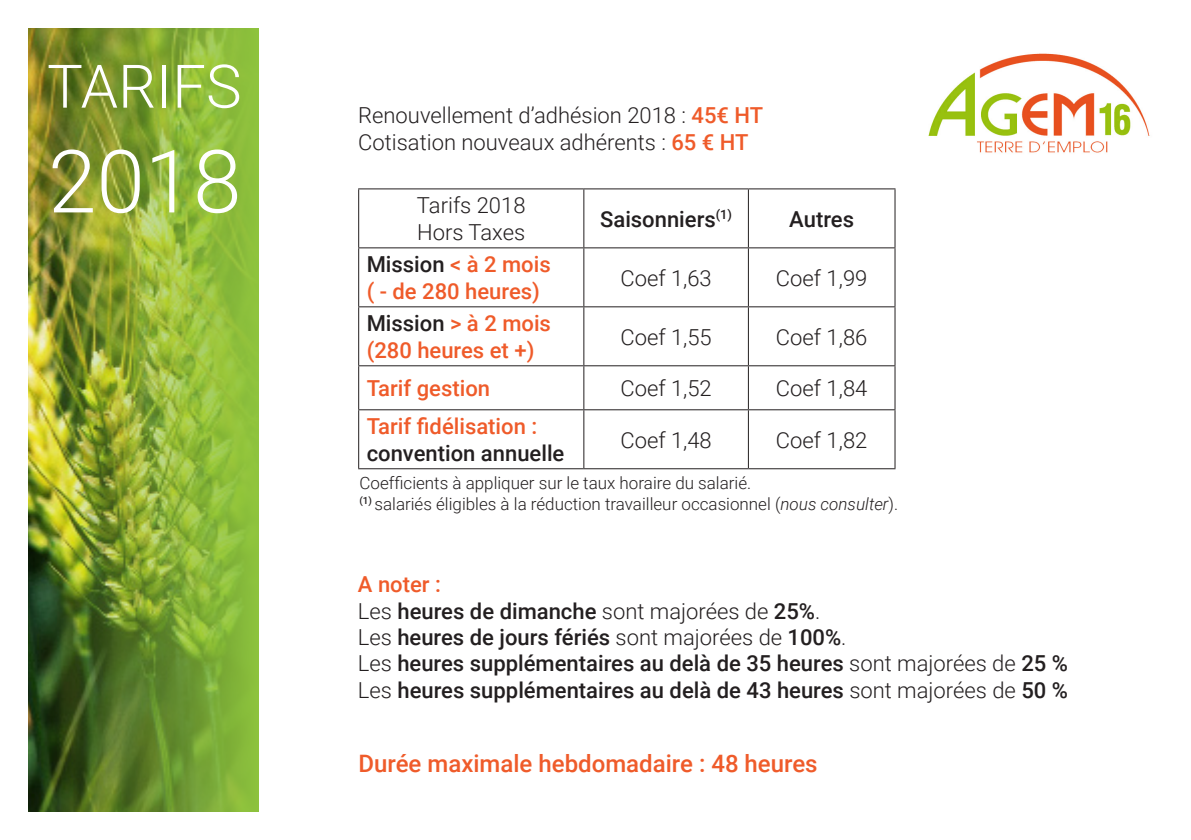
<style>
.page{position:relative;width:1191px;height:840px;background:#fff}
.page>*{position:absolute;margin:0;border:0;box-sizing:border-box;transform-origin:0 0}
.t1{font:300 87.2px "Roboto";color:#fff}
.t2{font:300 60px "Roboto";color:#fff}
.t3{font:500 24px "Roboto";color:#ef5b2a}
.t4{font:500 22px "Roboto";color:#231f20}
.t5{font:300 22px "Roboto";color:#231f20}
.t6{font:500 22px/26.4px "Roboto";color:#ef5b2a}
.t7{font:300 17px "Roboto";color:#231f20}
.s1{font-weight:500;color:#ef5b2a}
.s2{color:#231f20}
.s3{color:#ef5b2a}
.s4{font-style:italic}
.s5{font-weight:300}
</style>
<div class="page">
<hr style="left:358px;top:410px;width:1px;height:58px;background:#231f20">
<hr style="left:358px;top:468px;width:226px;height:1px;background:#231f20">
<hr style="left:894px;top:410px;width:1px;height:58px;background:#231f20">
<hr style="left:748px;top:468px;width:147px;height:1px;background:#231f20">
<hr style="left:583px;top:189px;width:1px;height:58px;background:#231f20">
<hr style="left:748px;top:189px;width:1px;height:58px;background:#231f20">
<hr style="left:583px;top:248px;width:1px;height:58px;background:#231f20">
<hr style="left:748px;top:248px;width:1px;height:58px;background:#231f20">
<hr style="left:583px;top:307px;width:1px;height:58px;background:#231f20">
<hr style="left:748px;top:307px;width:1px;height:58px;background:#231f20">
<hr style="left:583px;top:366px;width:1px;height:43px;background:#231f20">
<hr style="left:748px;top:366px;width:1px;height:43px;background:#231f20">
<hr style="left:583px;top:410px;width:1px;height:58px;background:#231f20">
<hr style="left:748px;top:410px;width:1px;height:58px;background:#231f20">
<hr style="left:584px;top:468px;width:164px;height:1px;background:#231f20">
<hr style="left:358px;top:188px;width:226px;height:1px;background:#231f20">
<hr style="left:358px;top:189px;width:1px;height:58px;background:#231f20">
<hr style="left:584px;top:188px;width:164px;height:1px;background:#231f20">
<hr style="left:748px;top:188px;width:147px;height:1px;background:#231f20">
<hr style="left:894px;top:189px;width:1px;height:58px;background:#231f20">
<hr style="left:358px;top:247px;width:226px;height:1px;background:#231f20">
<hr style="left:358px;top:248px;width:1px;height:58px;background:#231f20">
<hr style="left:584px;top:247px;width:164px;height:1px;background:#231f20">
<hr style="left:748px;top:247px;width:147px;height:1px;background:#231f20">
<hr style="left:894px;top:248px;width:1px;height:58px;background:#231f20">
<hr style="left:358px;top:306px;width:226px;height:1px;background:#231f20">
<hr style="left:358px;top:307px;width:1px;height:58px;background:#231f20">
<hr style="left:584px;top:306px;width:164px;height:1px;background:#231f20">
<hr style="left:748px;top:306px;width:147px;height:1px;background:#231f20">
<hr style="left:894px;top:307px;width:1px;height:58px;background:#231f20">
<hr style="left:358px;top:365px;width:226px;height:1px;background:#231f20">
<hr style="left:358px;top:366px;width:1px;height:43px;background:#231f20">
<hr style="left:584px;top:365px;width:164px;height:1px;background:#231f20">
<hr style="left:748px;top:365px;width:147px;height:1px;background:#231f20">
<hr style="left:894px;top:366px;width:1px;height:43px;background:#231f20">
<hr style="left:358px;top:409px;width:226px;height:1px;background:#231f20">
<hr style="left:584px;top:409px;width:164px;height:1px;background:#231f20">
<hr style="left:748px;top:409px;width:147px;height:1px;background:#231f20">
<img style="left:928px;top:53px;width:222px;height:100px">
<img style="left:29px;top:28px;width:230px;height:782px">
<p class="t2" style="left:47px;top:44px;width:196px">TARIFS</p>
<p class="t1" style="left:48px;top:120px;width:195px">2018</p>
<p class="t5" style="left:358px;top:100px;width:406px">Renouvellement d’adhésion 2018 : <span class="s1">45€ HT</span></p>
<p class="t5" style="left:358px;top:126px;width:392px">Cotisation nouveaux adhérents : <span class="s1">65 € HT</span></p>
<p class="t5" style="left:417px;top:190px;width:110px">Tarifs 2018</p>
<p class="t5" style="left:417px;top:216px;width:110px">Hors Taxes</p>
<p class="t6" style="left:367px;top:250px;width:185px"><span class="s2">Mission</span> &lt; à 2 mois ( - de 280 heures)</p>
<p class="t4" style="left:367px;top:308px;width:186px">Mission <span class="s3">&gt; à 2 mois</span></p>
<p class="t6" style="left:367px;top:336px;width:169px">(280 heures et +)</p>
<p class="t4" style="left:600px;top:203px;width:133px">Saisonniers<sup>(1)</sup></p>
<p class="t4" style="left:789px;top:203px;width:66px">Autres</p>
<p class="t5" style="left:620px;top:262px;width:93px">Coef 1,63</p>
<p class="t5" style="left:776px;top:262px;width:93px">Coef 1,99</p>
<p class="t5" style="left:620px;top:321px;width:93px">Coef 1,55</p>
<p class="t5" style="left:776px;top:321px;width:93px">Coef 1,86</p>
<p class="t6" style="left:367px;top:374px;width:125px">Tarif gestion</p>
<p class="t5" style="left:620px;top:372px;width:93px">Coef 1,52</p>
<p class="t5" style="left:776px;top:372px;width:93px">Coef 1,84</p>
<p class="t6" style="left:367px;top:412px;width:199px">Tarif fidélisation : <span class="s2">convention annuelle</span></p>
<p class="t5" style="left:620px;top:424px;width:93px">Coef 1,48</p>
<p class="t5" style="left:776px;top:424px;width:93px">Coef 1,82</p>
<p class="t7" style="left:359px;top:471px;width:393px">Coefficients à appliquer sur le taux horaire du salarié.</p>
<p class="t7" style="left:359px;top:491px;width:540px"><sup>(1)</sup> salariés éligibles à la réduction travailleur occasionnel (<span class="s4">nous consulter</span>).</p>
<p class="t6" style="left:358px;top:570px;width:85px">A noter :</p>
<p class="t4" style="left:358px;top:595px;width:464px"><span class="s5">Les</span> heures de dimanche <span class="s5">sont majorées de</span> 25%<span class="s5">.</span></p>
<p class="t4" style="left:358px;top:621px;width:490px"><span class="s5">Les</span> heures de jours fériés <span class="s5">sont majorées de</span> 100%<span class="s5">.</span></p>
<p class="t4" style="left:358px;top:647px;width:711px"><span class="s5">Les</span> heures supplémentaires au delà de 35 heures <span class="s5">sont majorées de</span> 25 %</p>
<p class="t4" style="left:358px;top:674px;width:711px"><span class="s5">Les</span> heures supplémentaires au delà de 43 heures <span class="s5">sont majorées de</span> 50 %</p>
<p class="t3" style="left:358px;top:746px;width:461px">Durée maximale hebdomadaire : 48 heures</p>
</div>
